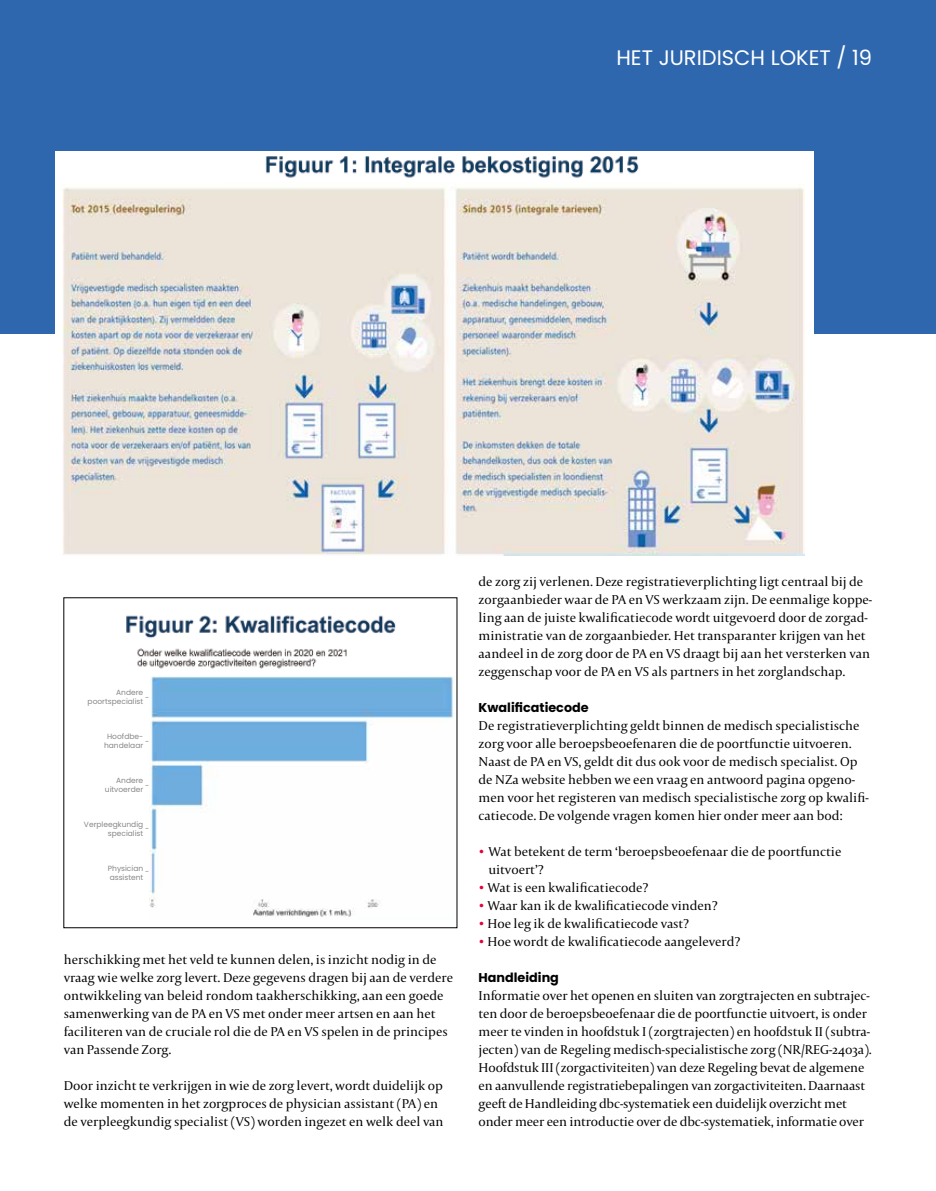
<style>
.page{position:relative;width:936px;height:1191px;background:#fff}
.page>*{position:absolute;margin:0;border:0;box-sizing:border-box;transform-origin:0 0}
.t1{font:21px "Poppins";color:#fff}
.t2{font:13.5px/18px "Capitolium 2";color:#000}
.t3{font:700 12.75px "Poppins";color:#000}
.t4{font:7.5px/9px "Poppins";color:#878787;text-align:right}
.s1{font-family:"Poppins";font-weight:500;color:#e4003a}
</style>
<div class="page">
<div style="left:0;top:0;width:935px;height:334px;background:#2f67af"></div>
<div style="left:55px;top:152px;width:758px;height:416px;background:#fff"></div>
<img style="left:62px;top:184px;width:742px;height:372px">
<img style="left:265px;top:156px;width:374px;height:22px">
<img style="left:137px;top:648px;width:210px;height:21px">
<img style="left:126px;top:615px;width:270px;height:23px">
<img style="left:150px;top:676px;width:304px;height:241px">
<h1 class="t1" style="left:616px;top:45px;width:257px">HET JURIDISCH LOKET / 19</h1>
<p class="t4" style="left:76px;top:688px;width:69px">Andere -poortspecialist</p>
<p class="t4" style="left:104px;top:732px;width:41px;text-align:center">Hoofdbe&shy;handelaar</p>
<p class="t4" style="left:105px;top:776px;width:40px">Andere uitvoerder</p>
<p class="t4" style="left:84px;top:819px;width:61px">Verpleegkundig specialist</p>
<p class="t4" style="left:145px;top:824px;width:6px">-</p>
<p class="t4" style="left:108px;top:863px;width:37px;text-align:left">Physician assistent</p>
<p class="t2" style="left:64px;top:950px;width:390px">herschikking met het veld te kunnen delen, is inzicht nodig in de vraag wie welke zorg levert. Deze gegevens dragen bij aan de verdere ontwikkeling van beleid rondom taakherschikking, aan een goede samenwerking van de PA en VS met onder meer artsen en aan het faciliteren van de cruciale rol die de PA en VS spelen in de principes van Passende Zorg.</p>
<p class="t2" style="left:64px;top:1076px;width:381px">Door inzicht te verkrijgen in wie de zorg levert, wordt duidelijk op welke momenten in het zorgproces de physician assistant (PA) en de verpleegkundig specialist (VS) worden ingezet en welk deel van</p>
<p class="t2" style="left:478px;top:572px;width:395px">de zorg zij verlenen. Deze registratieverplichting ligt centraal bij de zorgaanbieder waar de PA en VS werkzaam zijn. De eenmalige koppe&shy;ling aan de juiste kwalificatiecode wordt uitgevoerd door de zorgad&shy;ministratie van de zorgaanbieder. Het transparanter krijgen van het aandeel in de zorg door de PA en VS draagt bij aan het versterken van zeggenschap voor de PA en VS als partners in het zorglandschap.</p>
<p class="t3" style="left:478px;top:700px;width:111px">Kwalificatiecode</p>
<p class="t2" style="left:478px;top:716px;width:391px">De registratieverplichting geldt binnen de medisch specialistische zorg voor alle beroepsbeoefenaren die de poortfunctie uitvoeren.<br>Naast de PA en VS, geldt dit dus ook voor de medisch specialist. Op de NZa website hebben we een vraag en antwoord pagina opgeno&shy;men voor het registeren van medisch specialistische zorg op kwalifi&shy;catiecode. De volgende vragen komen hier onder meer aan bod:</p>
<p class="t2" style="left:488px;top:842px;width:354px;text-indent:-10px"><span class="s1">•</span> Wat betekent de term ‘beroepsbeoefenaar die de poortfunctie uitvoert’?</p>
<p class="t2" style="left:478px;top:878px;width:171px"><span class="s1">•</span> Wat is een kwalificatiecode?</p>
<p class="t2" style="left:478px;top:896px;width:241px"><span class="s1">•</span> Waar kan ik de kwalificatiecode vinden?</p>
<p class="t2" style="left:478px;top:914px;width:212px"><span class="s1">•</span> Hoe leg ik de kwalificatiecode vast?</p>
<p class="t2" style="left:478px;top:932px;width:263px"><span class="s1">•</span> Hoe wordt de kwalificatiecode aangeleverd?</p>
<p class="t3" style="left:478px;top:970px;width:82px">Handleiding</p>
<p class="t2" style="left:478px;top:986px;width:394px">Informatie over het openen en sluiten van zorgtrajecten en subtrajec&shy;ten door de beroepsbeoefenaar die de poortfunctie uitvoert, is onder meer te vinden in hoofdstuk I (zorgtrajecten) en hoofdstuk II (subtra&shy;jecten) van de Regeling medisch-specialistische zorg (NR/REG-2403a).<br>Hoofdstuk III (zorgactiviteiten) van deze Regeling bevat de algemene en aanvullende registratiebepalingen van zorgactiviteiten. Daarnaast geeft de Handleiding dbc-systematiek een duidelijk overzicht met onder meer een introductie over de dbc-systematiek, informatie over</p>
</div>
